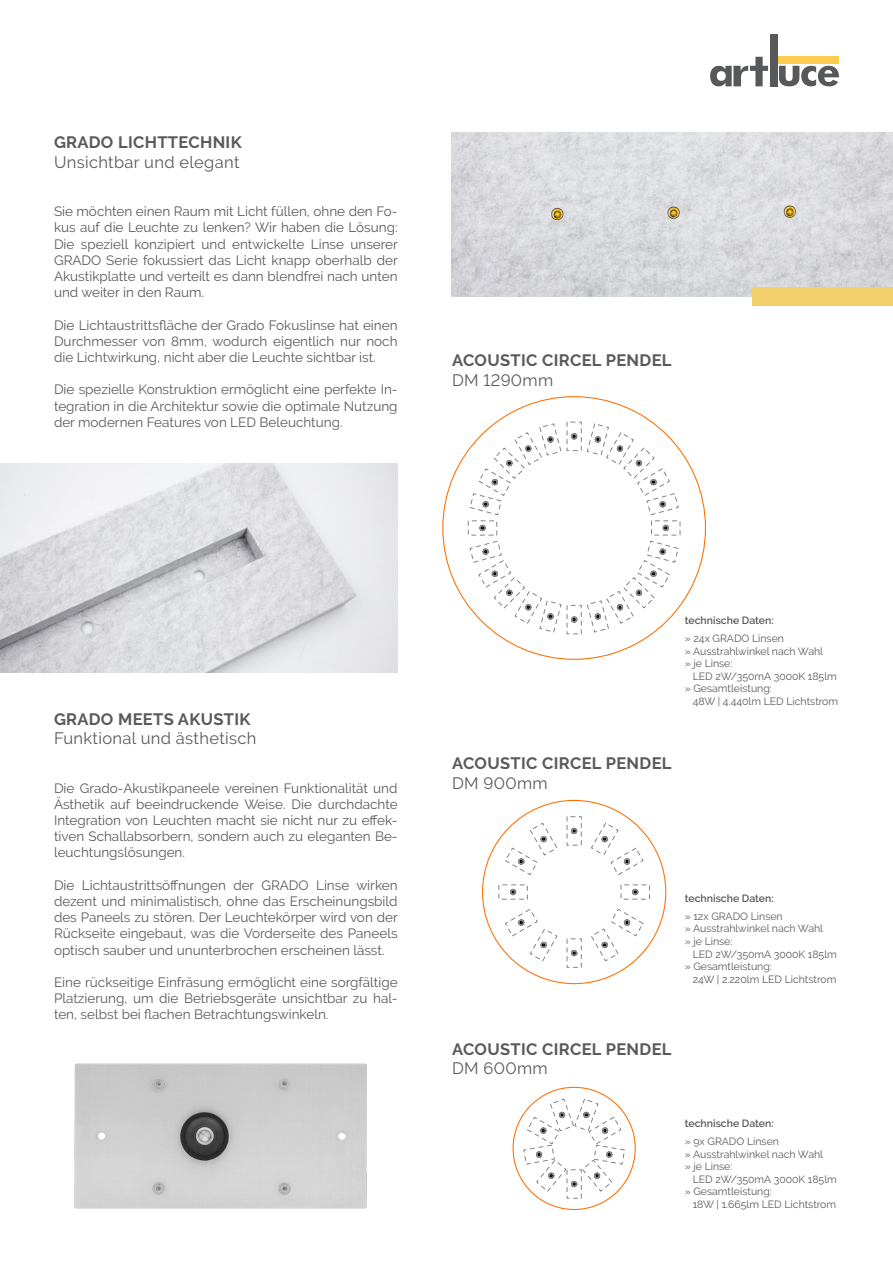
<style>
.page{position:relative;width:893px;height:1263px;background:#fff}
.page>*{position:absolute;margin:0;border:0;box-sizing:border-box;transform-origin:0 0}
.Titel_-_Datenblatt{font:700 16.5px "Raleway";letter-spacing:.02em;color:#5a5a5a}
.Titel_-_Datenblatt-2{font:16.5px "Raleway";letter-spacing:.02em;color:#5a5a5a}
.t1{font:13.5px/16.2px "Raleway";color:#5a5a5a;text-align:justify}
.t2{font:10.5px "Raleway";color:#5a5a5a}
.t3{font:600 10.5px "Raleway";color:#5a5a5a}
</style>
<div class="page">
<svg style="left:710px;top:57px;width:58px;height:29px"></svg>
<div style="left:770px;top:34px;width:7px;height:52px;background:#57585a"></div>
<svg style="left:779px;top:66px;width:60px;height:20px"></svg>
<div style="left:779px;top:57px;width:60px;height:7px;background:#fecc4e"></div>
<img style="left:74px;top:1063px;width:293px;height:146px">
<img style="left:451px;top:133px;width:442px;height:163px">
<img style="left:0;top:463px;width:398px;height:209px">
<div style="left:752px;top:287px;width:141px;height:19px;background:#f3d06b"></div>
<div style="left:567px;top:605px;width:15px;height:29px;border:1px dashed #848484"></div>
<div style="left:571px;top:616px;width:6px;height:7px;border:1px dashed #848484;border-radius:50%"></div>
<svg style="left:587px;top:540px;width:92px;height:93px"></svg>
<div style="left:659px;top:548px;width:7px;height:7px;border:1px dashed #848484;border-radius:2px"></div>
<div style="left:662px;top:525px;width:7px;height:6px;border:1px dashed #848484;border-radius:50%"></div>
<svg style="left:587px;top:423px;width:92px;height:93px"></svg>
<div style="left:594px;top:436px;width:7px;height:7px;border:1px dashed #848484;border-radius:2px"></div>
<div style="left:567px;top:422px;width:15px;height:29px;border:1px dashed #848484"></div>
<div style="left:571px;top:433px;width:6px;height:7px;border:1px dashed #848484;border-radius:50%"></div>
<svg style="left:469px;top:423px;width:93px;height:93px"></svg>
<div style="left:482px;top:501px;width:7px;height:7px;border:1px dashed #848484;border-radius:2px"></div>
<div style="left:468px;top:520px;width:29px;height:15px;border:1px dashed #848484"></div>
<div style="left:479px;top:525px;width:7px;height:6px;border:1px dashed #848484;border-radius:50%"></div>
<svg style="left:469px;top:540px;width:93px;height:93px"></svg>
<div style="left:547px;top:613px;width:7px;height:7px;border:1px dashed #848484;border-radius:2px"></div>
<div style="left:567px;top:938px;width:15px;height:30px;border:1px dashed #848484"></div>
<svg style="left:571px;top:950px;width:6px;height:6px"></svg>
<svg style="left:591px;top:909px;width:53px;height:53px"></svg>
<svg style="left:632px;top:889px;width:6px;height:6px"></svg>
<svg style="left:591px;top:822px;width:53px;height:53px"></svg>
<div style="left:567px;top:816px;width:15px;height:29px;border:1px dashed #848484"></div>
<svg style="left:571px;top:828px;width:6px;height:6px"></svg>
<svg style="left:504px;top:822px;width:54px;height:53px"></svg>
<div style="left:498px;top:884px;width:30px;height:15px;border:1px dashed #848484"></div>
<svg style="left:510px;top:889px;width:6px;height:6px"></svg>
<svg style="left:504px;top:909px;width:54px;height:53px"></svg>
<div style="left:567px;top:1169px;width:15px;height:30px;border:1px dashed #848484"></div>
<svg style="left:523px;top:1098px;width:102px;height:94px"></svg>
<p class="Titel_-_Datenblatt" style="left:54px;top:133px;width:189px">GRADO LICHTTECHNIK</p>
<p class="Titel_-_Datenblatt-2" style="left:54px;top:152px;width:187px">Unsichtbar und elegant</p>
<p class="t1" style="left:54px;top:203px;width:345px">Sie möchten einen Raum mit Licht füllen, ohne den Fo&shy;kus auf die Leuchte zu lenken? Wir haben die Lösung:<br>Die speziell konzipiert und entwickelte Linse unserer GRADO Serie fokussiert das Licht knapp oberhalb der Akustikplatte und verteilt es dann blendfrei nach unten und weiter in den Raum.</p>
<p class="t1" style="left:54px;top:317px;width:345px">Die Lichtaustrittsfläche der Grado Fokuslinse hat einen Durchmesser von 8mm, wodurch eigentlich nur noch die Lichtwirkung, nicht aber die Leuchte sichtbar ist.</p>
<p class="t1" style="left:54px;top:381px;width:345px">Die spezielle Konstruktion ermöglicht eine perfekte In&shy;tegration in die Architektur sowie die optimale Nutzung der modernen Features von LED Beleuchtung.</p>
<p class="Titel_-_Datenblatt" style="left:452px;top:351px;width:221px">ACOUSTIC CIRCEL PENDEL</p>
<p class="Titel_-_Datenblatt-2" style="left:452px;top:370px;width:103px">DM 1290mm</p>
<p class="Titel_-_Datenblatt" style="left:54px;top:709px;width:198px">GRADO MEETS AKUSTIK</p>
<p class="Titel_-_Datenblatt-2" style="left:54px;top:729px;width:204px">Funktional und ästhetisch</p>
<p class="t1" style="left:54px;top:780px;width:345px">Die Grado-Akustikpaneele vereinen Funktionalität und Ästhetik auf beeindruckende Weise. Die durchdachte Integration von Leuchten macht sie nicht nur zu effek&shy;tiven Schallabsorbern, sondern auch zu eleganten Be&shy;leuchtungslösungen.</p>
<p class="t1" style="left:54px;top:877px;width:345px">Die Lichtaustrittsöffnungen der GRADO Linse wirken dezent und minimalistisch, ohne das Erscheinungsbild des Paneels zu stören. Der Leuchtekörper wird von der Rückseite eingebaut, was die Vorderseite des Paneels optisch sauber und ununterbrochen erscheinen lässt.</p>
<p class="t1" style="left:54px;top:974px;width:345px">Eine rückseitige Einfräsung ermöglicht eine sorgfältige Platzierung, um die Betriebsgeräte unsichtbar zu hal&shy;ten, selbst bei flachen Betrachtungswinkeln.</p>
<p class="t3" style="left:685px;top:614px;width:91px">technische Daten:</p>
<p class="t2" style="left:685px;top:632px;width:101px">» 24x GRADO Linsen</p>
<p class="t2" style="left:685px;top:645px;width:140px">» Ausstrahlwinkel nach Wahl</p>
<p class="t2" style="left:685px;top:657px;width:49px">» je Linse:</p>
<p class="t2" style="left:693px;top:670px;width:146px">LED 2W/350mA 3000K 185lm</p>
<p class="t2" style="left:685px;top:682px;width:89px">» Gesamtleistung:</p>
<p class="t2" style="left:693px;top:695px;width:147px">48W | 4.440lm LED Lichtstrom</p>
<p class="Titel_-_Datenblatt" style="left:452px;top:754px;width:221px">ACOUSTIC CIRCEL PENDEL</p>
<p class="Titel_-_Datenblatt-2" style="left:452px;top:773px;width:97px">DM 900mm</p>
<p class="t3" style="left:685px;top:892px;width:91px">technische Daten:</p>
<p class="t2" style="left:685px;top:910px;width:99px">» 12x GRADO Linsen</p>
<p class="t2" style="left:685px;top:923px;width:140px">» Ausstrahlwinkel nach Wahl</p>
<p class="t2" style="left:685px;top:935px;width:49px">» je Linse:</p>
<p class="t2" style="left:693px;top:948px;width:146px">LED 2W/350mA 3000K 185lm</p>
<p class="t2" style="left:685px;top:960px;width:89px">» Gesamtleistung:</p>
<p class="t2" style="left:693px;top:973px;width:145px">24W | 2.220lm LED Lichtstrom</p>
<p class="Titel_-_Datenblatt" style="left:452px;top:1039px;width:221px">ACOUSTIC CIRCEL PENDEL</p>
<p class="Titel_-_Datenblatt-2" style="left:452px;top:1059px;width:97px">DM 600mm</p>
<p class="t3" style="left:685px;top:1117px;width:91px">technische Daten:</p>
<p class="t2" style="left:685px;top:1135px;width:96px">» 9x GRADO Linsen</p>
<p class="t2" style="left:685px;top:1148px;width:140px">» Ausstrahlwinkel nach Wahl</p>
<p class="t2" style="left:685px;top:1160px;width:49px">» je Linse:</p>
<p class="t2" style="left:693px;top:1173px;width:146px">LED 2W/350mA 3000K 185lm</p>
<p class="t2" style="left:685px;top:1186px;width:89px">» Gesamtleistung:</p>
<p class="t2" style="left:693px;top:1198px;width:145px">18W | 1.665lm LED Lichtstrom</p>
</div>
